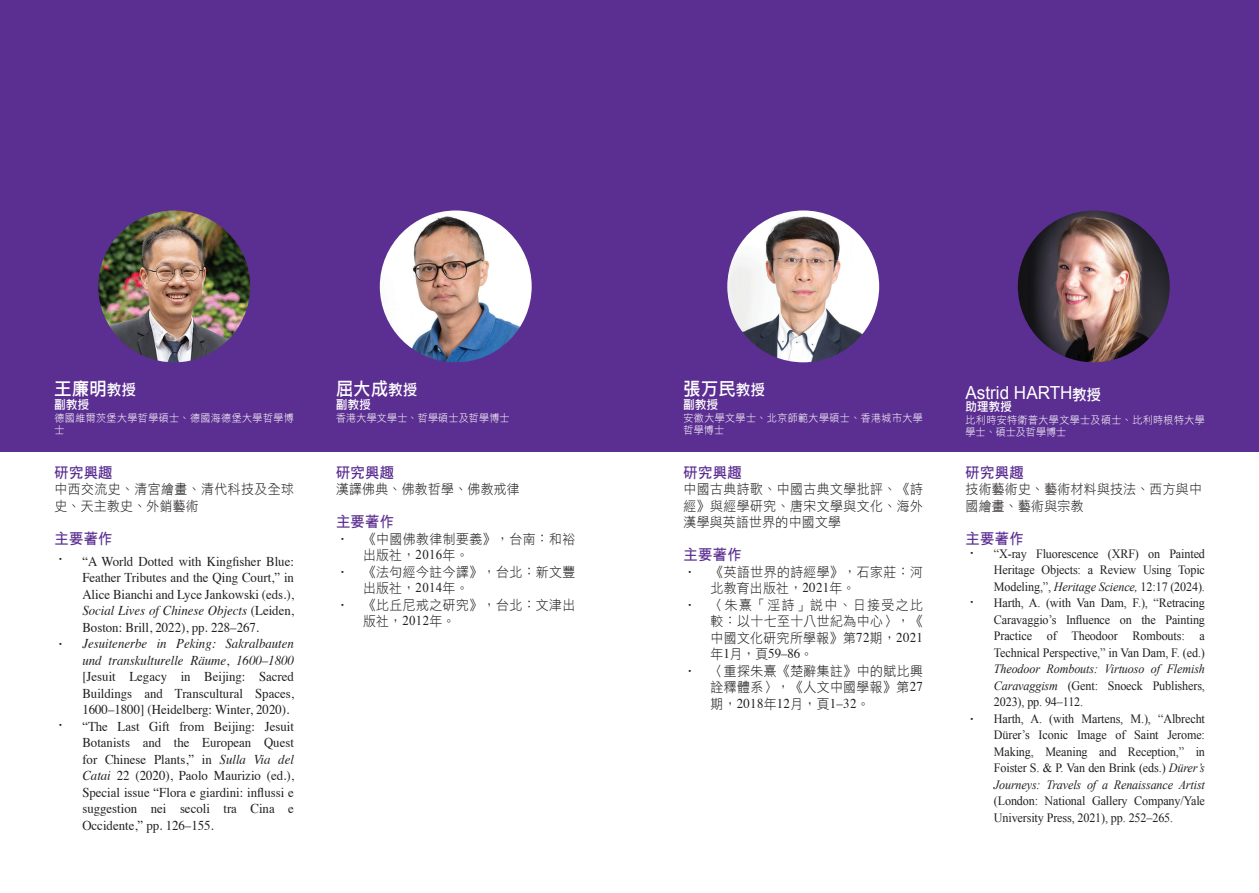
<style>
.page{position:relative;width:1259px;height:893px;background:#fff}
.page>*{position:absolute;margin:0;border:0;box-sizing:border-box;transform-origin:0 0}
.t1{font:18px "DF Li Hei W5 EP B5";letter-spacing:.025em;color:#fff;scale:.95 1}
.t2{font:18px "Arial";color:#fff;scale:.95 1}
.t3{font:15px "DF Hei W7 EP B5";letter-spacing:.025em;color:#5b2e91;scale:.95 1}
.t4{font:13.5px/16.5px "Times";color:#231f20;text-align:justify;scale:.95 1}
.t5{font:13.5px/16.5px "DF Hei W3 EP B5";letter-spacing:.035em;color:#231f20;scale:.95 1}
.t6{font:12.75px/16.5px "Times New Roman";letter-spacing:-.01em;color:#231f20;scale:.95 1}
.t7{font:12px "DF Li Hei W5 EP B5";letter-spacing:.025em;color:#fff;scale:.95 1}
.t8{font:10.5px/12.6px "DF Hei W3 EP B5";letter-spacing:.045em;color:#fff;scale:.95 1}
.t9{font:10.5px "DF Hei W3 EP B5";letter-spacing:.025em;color:#fff;scale:.95 1}
.s1{font-size:15px}
.s2{font-family:"DF Li Hei W5 EP B5";font-size:15px}
.s3{font-style:italic}
.s4{font-family:"Times New Roman"}
.s5{font-family:"Times"}
.s6{font-family:"DF Hei W3 EP B5"}
</style>
<div class="page">
<div style="left:0;top:0;width:1259px;height:452px;background:#5b2e91"></div>
<img style="left:1017px;top:210px;width:152px;height:152px;border-radius:76px">
<img style="left:727px;top:210px;width:152px;height:152px;border-radius:76px">
<img style="left:98px;top:210px;width:152px;height:152px;border-radius:76px">
<img style="left:380px;top:210px;width:152px;height:152px;border-radius:76px">
<h1 class="t1" style="left:54px;top:379px;width:87px">王廉明<span class="s1">教授</span></h1>
<p class="t7" style="left:54px;top:398px;width:38px">副教授</p>
<p class="t8" style="left:54px;top:411px;width:253px">德國維爾茨堡大學哲學碩士、德國海德堡大學哲學博士</p>
<h1 class="t1" style="left:336px;top:379px;width:87px">屈大成<span class="s1">教授</span></h1>
<p class="t7" style="left:336px;top:398px;width:38px">副教授</p>
<p class="t9" style="left:336px;top:412px;width:184px">香港大學文學士、哲學碩士及哲學博士</p>
<h1 class="t1" style="left:683px;top:379px;width:87px">張万民<span class="s1">教授</span></h1>
<p class="t7" style="left:683px;top:398px;width:38px">副教授</p>
<p class="t8" style="left:683px;top:411px;width:253px">安徽大學文學士、北京師範大學碩士、香港城市大學哲學博士</p>
<h1 class="t2" style="left:965px;top:381px;width:144px">Astrid HARTH<span class="s2">教授</span></h1>
<p class="t7" style="left:965px;top:401px;width:50px">助理教授</p>
<p class="t8" style="left:965px;top:413px;width:253px">比利時安特衛普大學文學士及碩士、比利時根特大學學士、碩士及哲學博士</p>
<p class="t3" style="left:54px;top:465px;width:63px">研究興趣</p>
<p class="t5" style="left:54px;top:481px;width:253px">中西交流史、清宮繪畫、清代科技及全球史、天主教史、外銷藝術</p>
<p class="t3" style="left:54px;top:531px;width:63px">主要著作</p>
<p class="t5" style="left:54px;top:550px;width:15px">•</p>
<p class="t5" style="left:54px;top:636px;width:15px">•</p>
<p class="t5" style="left:54px;top:716px;width:15px">•</p>
<p class="t4" style="left:82px;top:552px;width:224px">“A World Dotted with Kingfisher Blue:<br>Feather Tributes and the Qing Court,” in Alice Bianchi and Lyce Jankowski (eds.), <span class="s3">Social Lives of Chinese Objects</span> (Leiden, Boston: Brill, 2022), pp. 228–267.</p>
<p class="t4" style="left:82px;top:634px;width:224px;text-align:left"><span class="s3">Jesuitenerbe in Peking: Sakralbauten und transkulturelle Räume</span>, <span class="s3">1600–1800 </span>[Jesuit Legacy in Beijing: Sacred Buildings and Transcultural Spaces, 1600–1800] (Heidelberg: Winter, 2020). “The Last Gift from Beijing: Jesuit Botanists and the European Quest for Chinese Plants,” in <span class="s3">Sulla Via del Catai</span> 22 (2020), Paolo Maurizio (ed.), Special issue “Flora e giardini: influssi e suggestion nei secoli tra Cina e Occidente,” pp. 126–155.</p>
<p class="t3" style="left:336px;top:465px;width:63px">研究興趣</p>
<p class="t5" style="left:336px;top:481px;width:195px">漢譯佛典、佛教哲學、佛教戒律</p>
<p class="t3" style="left:336px;top:514px;width:63px">主要著作</p>
<p class="t5" style="left:363px;top:530px;width:225px;text-indent:-27px">• 《中國佛教律制要義》，台南：和裕出版社，<span class="s4">2016</span>年。</p>
<p class="t5" style="left:363px;top:563px;width:225px;text-indent:-27px">• 《法句經今註今譯》，台北：新文豐出版社，<span class="s4">2014</span>年。</p>
<p class="t5" style="left:363px;top:596px;width:225px;text-indent:-27px">• 《比丘尼戒之研究》，台北：文津出版社，<span class="s4">2012</span>年。</p>
<p class="t3" style="left:683px;top:465px;width:63px">研究興趣</p>
<p class="t5" style="left:683px;top:481px;width:253px;text-align:justify">中國古典詩歌、中國古典文學批評、《詩經》與經學研究、唐宋文學與文化、海外漢學與英語世界的中國文學</p>
<p class="t3" style="left:683px;top:547px;width:63px">主要著作</p>
<p class="t5" style="left:710px;top:563px;width:225px;text-indent:-27px">• 《英語世界的詩經學》，石家莊：河北教育出版社，<span class="s5">2021</span>年。</p>
<p class="t5" style="left:710px;top:596px;width:225px;text-align:justify;text-indent:-27px">• 〈朱熹「淫詩」說中、日接受之比較：以十七至十八世紀為中心〉，《中國文化研究所學報》第<span class="s5">72</span>期，<span class="s5">2021</span></p>
<p class="t4" style="left:710px;top:644px;width:110px"><span class="s6">年</span>1<span class="s6">月，頁</span>59–86<span class="s6">。</span></p>
<p class="t5" style="left:683px;top:662px;width:253px;text-align:right">• 〈重探朱熹《楚辭集註》中的賦比興詮釋體系〉，《人文中國學報》第<span class="s5">27</span></p>
<p class="t4" style="left:710px;top:694px;width:169px"><span class="s6">期，</span>2018<span class="s6">年</span>12<span class="s6">月，頁</span>1–32<span class="s6">。</span></p>
<p class="t3" style="left:965px;top:465px;width:63px">研究興趣</p>
<p class="t5" style="left:965px;top:481px;width:250px">技術藝術史、藝術材料與技法、西方與中國繪畫、藝術與宗教</p>
<p class="t3" style="left:965px;top:531px;width:63px">主要著作</p>
<p class="t5" style="left:965px;top:545px;width:15px">•</p>
<p class="t5" style="left:965px;top:594px;width:15px">•</p>
<p class="t5" style="left:965px;top:710px;width:15px">•</p>
<p class="t6" style="left:994px;top:545px;width:224px;text-align:justify">“X-ray Fluorescence (XRF) on Painted Heritage Objects: a Review Using Topic Modeling,”, <span class="s3">Heritage Science,</span> 12:17 (2024).<br>Harth, A. (with Van Dam, F.), “Retracing Caravaggio’s Influence on the Painting Practice of Theodoor Rombouts: a Technical Perspective,” in Van Dam, F. (ed.)</p>
<p class="t6" style="left:994px;top:661px;width:224px"><span class="s3">Theodoor Rombouts: Virtuoso of Flemish Caravaggism</span> (Gent: Snoeck Publishers, 2023), pp. 94–112.<br>Harth, A. (with Martens, M.), “Albrecht Dürer’s Iconic Image of Saint Jerome:<br>Making, Meaning and Reception,” in Foister S. &amp; P. Van den Brink (eds.) <span class="s3">Dürer’s Journeys: Travels of a Renaissance Artist</span></p>
<p class="t6" style="left:994px;top:793px;width:224px">(London: National Gallery Company/Yale<br>University Press, 2021), pp. 252–265.</p>
</div>
